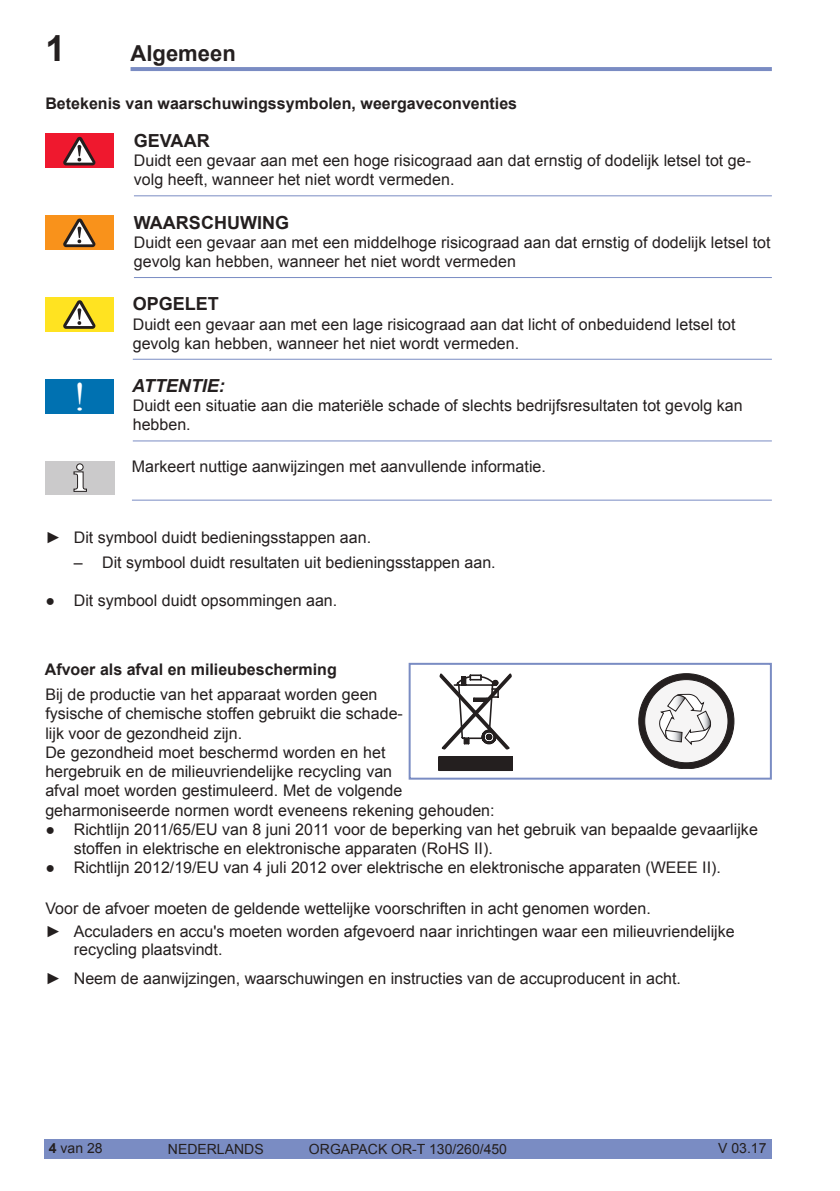
<style>
.page{position:relative;width:840px;height:1191px;background:#fff}
.page>*{position:absolute;margin:0;border:0;box-sizing:border-box;transform-origin:0 0}
.t1{font:40px "Times New Roman";color:#fff}
.t2{font:700 36px "Arial";color:#241f1f}
.t3{font:700 22px "Arial";color:#241f1f}
.t4{font:700 18px "Arial";color:#241f1f}
.t5{font:italic 700 18px "Arial";color:#241f1f}
.t6{font:16px/19.2px "Arial";color:#241f1f}
.t7{font:700 16px "Arial";color:#241f1f}
.t8{font:14px "Arial";color:#241f1f}
.s1{font-weight:700}
</style>
<div class="page">
<div style="left:45px;top:1139px;width:726px;height:20px;background:#7a8cc3"></div>
<hr style="left:130px;top:67px;width:641px;height:4px;background:#7a8cc3">
<hr style="left:134px;top:195px;width:637px;height:1px;background:#7a8cc3">
<div style="left:45px;top:134px;width:68px;height:34px;background:#ef182e"></div>
<svg style="left:63px;top:136px;width:33px;height:29px"></svg>
<hr style="left:134px;top:277px;width:637px;height:1px;background:#7a8cc3">
<div style="left:45px;top:215px;width:68px;height:34px;background:#f9921b"></div>
<svg style="left:63px;top:218px;width:33px;height:29px"></svg>
<hr style="left:133px;top:359px;width:638px;height:1px;background:#7a8cc3">
<div style="left:45px;top:297px;width:68px;height:34px;background:#ffe321"></div>
<svg style="left:63px;top:300px;width:33px;height:29px"></svg>
<hr style="left:133px;top:440px;width:638px;height:1px;background:#7a8cc3">
<hr style="left:132px;top:499px;width:639px;height:1px;background:#7a8cc3">
<div style="left:45px;top:460px;width:70px;height:34px;background:#cbcacb"></div>
<svg style="left:74px;top:463px;width:13px;height:29px"></svg>
<div style="left:45px;top:379px;width:68px;height:34px;background:#0071b1"></div>
<svg style="left:408px;top:662px;width:364px;height:118px"></svg>
<h2 class="t2" style="left:45px;top:25px;width:22px">1</h2>
<h3 class="t3" style="left:130px;top:39px;width:107px">Algemeen</h3>
<p class="t7" style="left:45px;top:93px;width:473px">Betekenis van waarschuwingssymbolen, weergaveconventies</p>
<p class="t4" style="left:134px;top:129px;width:77px">GEVAAR</p>
<p class="t6" style="left:134px;top:151px;width:618px">Duidt een gevaar aan met een hoge risicograad aan dat ernstig of dodelijk letsel tot ge&shy;volg heeft, wanneer het niet wordt vermeden.</p>
<p class="t4" style="left:134px;top:210px;width:156px">WAARSCHUWING</p>
<p class="t6" style="left:134px;top:233px;width:637px">Duidt een gevaar aan met een middelhoge risicograad aan dat ernstig of dodelijk letsel tot gevolg kan hebben, wanneer het niet wordt vermeden</p>
<p class="t4" style="left:133px;top:292px;width:88px">OPGELET</p>
<p class="t6" style="left:133px;top:314px;width:604px">Duidt een gevaar aan met een lage risicograad aan dat licht of onbeduidend letsel tot gevolg kan hebben, wanneer het niet wordt vermeden.</p>
<p class="t5" style="left:132px;top:374px;width:94px">ATTENTIE:</p>
<p class="t6" style="left:133px;top:396px;width:611px">Duidt een situatie aan die materiële schade of slechts bedrijfsresultaten tot gevolg kan hebben.</p>
<p class="t6" style="left:132px;top:457px;width:415px">Markeert nuttige aanwijzingen met aanvullende informatie.</p>
<h1 class="t1" style="left:73px;top:370px;width:15px">!</h1>
<p class="t6" style="left:45px;top:528px;width:327px">► Dit symbool duidt bedieningsstappen aan.</p>
<p class="t6" style="left:74px;top:553px;width:423px">– Dit symbool duidt resultaten uit bedieningsstappen aan.</p>
<p class="t6" style="left:45px;top:591px;width:293px">● Dit symbool duidt opsommingen aan.</p>
<p class="t7" style="left:45px;top:659px;width:293px">Afvoer als afval en milieubescherming</p>
<p class="t6" style="left:45px;top:685px;width:450px">Bij de productie van het apparaat worden geen<br>fysische of chemische stoffen gebruikt die schade-<br>lijk voor de gezondheid zijn.<br>De gezondheid moet beschermd worden en het<br>hergebruik en de milieuvriendelijke recycling van<br>afval moet worden gestimuleerd. Met de volgende geharmoniseerde normen wordt eveneens rekening gehouden:</p>
<p class="t6" style="left:74px;top:819px;width:685px;text-indent:-28px">● Richtlijn 2011/65/EU van 8 juni 2011 voor de beperking van het gebruik van bepaalde gevaarlijke stoffen in elektrische en elektronische apparaten (RoHS II).</p>
<p class="t6" style="left:45px;top:858px;width:676px">● Richtlijn 2012/19/EU van 4 juli 2012 over elektrische en elektronische apparaten (WEEE II).</p>
<p class="t6" style="left:45px;top:897px;width:690px;line-height:23.2px">Voor de afvoer moeten de geldende wettelijke voorschriften in acht genomen worden.<br>► Acculaders en accu's moeten worden afgevoerd naar inrichtingen waar een milieuvriendelijke</p>
<p class="t6" style="left:45px;top:935px;width:636px;line-height:29px;text-indent:28px">recycling plaatsvindt.<br>► Neem de aanwijzingen, waarschuwingen en instructies van de accuproducent in acht.</p>
<p class="t8" style="left:49px;top:1138px;width:55px"><span class="s1">4</span> van 28</p>
<p class="t8" style="left:168px;top:1140px;width:97px">NEDERLANDS</p>
<p class="t8" style="left:309px;top:1140px;width:199px">ORGAPACK OR-T 130/260/450</p>
<p class="t8" style="left:717px;top:1139px;width:50px">V 03.17</p>
</div>
